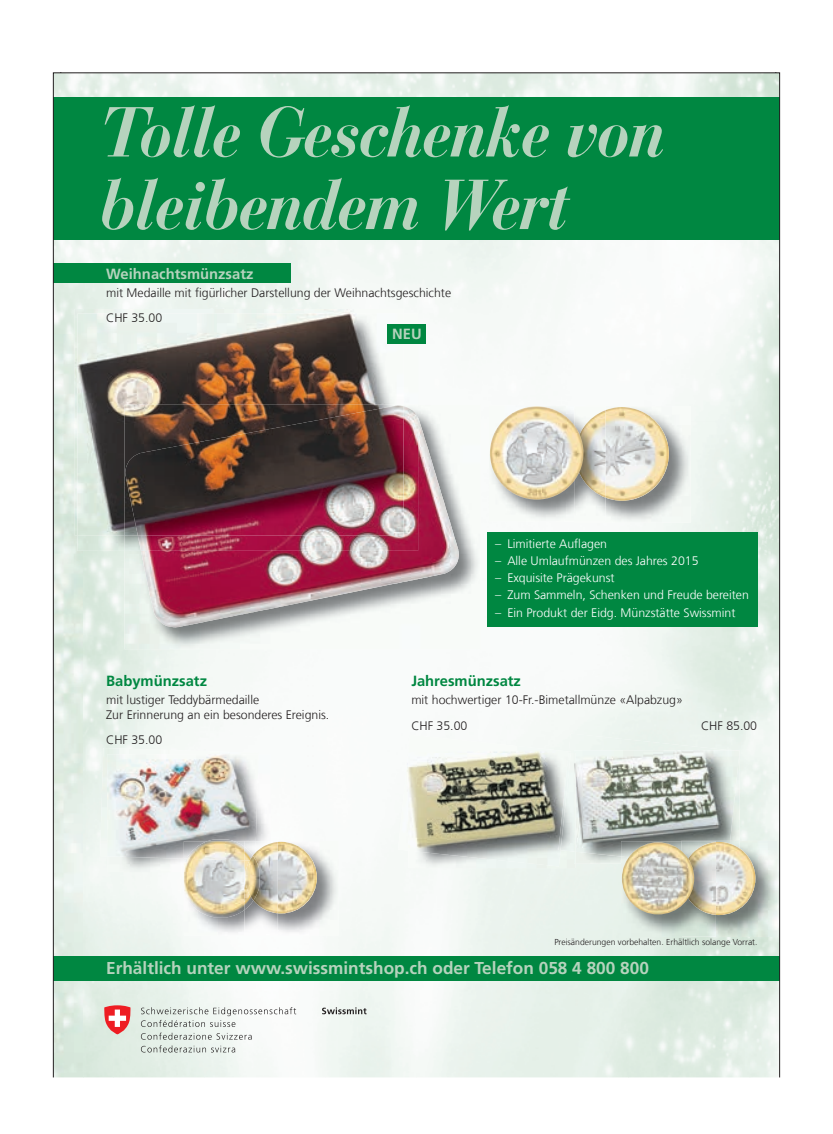
<style>
.page{position:relative;width:833px;height:1134px;background:#fff}
.page>*{position:absolute;margin:0;border:0;box-sizing:border-box;transform-origin:0 0}
.t1{font:italic 700 70.12px/72.5px "Bauer Bodoni";letter-spacing:-.03em;color:#b6d3bd;scale:.96 1}
.t2{font:700 17.25px "Frutiger LT Com";color:#b6d3bd}
.t3{font:700 14.75px "Frutiger LT Com";color:#008741}
.t4{font:700 14.75px "Frutiger LT Com";color:#b6d3bd}
.t5{font:300 12.25px/25.2px "Frutiger LT Com";color:#231f20}
.t6{font:300 12.25px "Frutiger LT Com";color:#fff}
.t7{font:300 8.62px "Frutiger LT Com";color:#231f20}
</style>
<div class="page">
<img style="left:417px;top:75px;width:361px;height:347px">
<img style="left:55px;top:75px;width:362px;height:259px">
<img style="left:55px;top:334px;width:28px;height:741px">
<img style="left:689px;top:422px;width:89px;height:349px">
<img style="left:326px;top:771px;width:90px;height:304px">
<img style="left:83px;top:771px;width:30px;height:304px">
<img style="left:750px;top:859px;width:28px;height:216px">
<img style="left:416px;top:864px;width:212px;height:211px">
<img style="left:113px;top:872px;width:91px;height:203px">
<img style="left:628px;top:936px;width:122px;height:139px">
<img style="left:204px;top:980px;width:122px;height:95px">
<div style="left:53px;top:956px;width:727px;height:24px;background:#008741"></div>
<img style="left:418px;top:405px;width:41px;height:189px">
<img style="left:141px;top:418px;width:312px;height:209px">
<img style="left:408px;top:852px;width:167px;height:16px">
<img style="left:398px;top:735px;width:171px;height:116px">
<img style="left:408px;top:753px;width:160px;height:113px">
<div style="left:569px;top:733px;width:162px;height:20px;background:#ebf3ee"></div>
<img style="left:558px;top:753px;width:13px;height:97px">
<img style="left:574px;top:750px;width:165px;height:106px">
<img style="left:77px;top:313px;width:341px;height:238px">
<img style="left:138px;top:406px;width:280px;height:145px">
<img style="left:75px;top:309px;width:328px;height:227px">
<img style="left:77px;top:313px;width:326px;height:223px">
<img style="left:125px;top:406px;width:278px;height:130px">
<img style="left:107px;top:754px;width:164px;height:118px">
<img style="left:100px;top:748px;width:158px;height:108px">
<img style="left:107px;top:754px;width:151px;height:105px">
<div style="left:53px;top:97px;width:727px;height:143px;background:#008741"></div>
<div style="left:487px;top:532px;width:270px;height:95px;background:#008741"></div>
<div style="left:53px;top:264px;width:238px;height:19px;background:#008741"></div>
<img style="left:574px;top:406px;width:116px;height:117px">
<img style="left:605px;top:407px;width:17px;height:94px">
<img style="left:489px;top:405px;width:116px;height:115px">
<img style="left:574px;top:406px;width:31px;height:115px">
<img style="left:575px;top:410px;width:30px;height:88px">
<img style="left:490px;top:406px;width:93px;height:94px;border-radius:47px">
<div style="left:388px;top:324px;width:38px;height:19px;background:#008741"></div>
<img style="left:278px;top:841px;width:61px;height:94px">
<img style="left:256px;top:842px;width:61px;height:71px">
<img style="left:184px;top:841px;width:23px;height:18px">
<img style="left:184px;top:892px;width:94px;height:43px">
<svg style="left:234px;top:841px;width:44px;height:6px"></svg>
<img style="left:256px;top:841px;width:15px;height:11px">
<img style="left:244px;top:841px;width:12px;height:14px">
<img style="left:244px;top:900px;width:34px;height:35px">
<img style="left:207px;top:839px;width:27px;height:2px">
<img style="left:182px;top:872px;width:2px;height:20px">
<svg style="left:182px;top:859px;width:2px;height:13px"></svg>
<img style="left:184px;top:872px;width:46px;height:45px">
<img style="left:184px;top:859px;width:60px;height:13px">
<img style="left:193px;top:841px;width:14px;height:9px">
<img style="left:244px;top:872px;width:9px;height:38px">
<img style="left:244px;top:847px;width:9px;height:14px">
<img style="left:245px;top:855px;width:14px;height:45px">
<img style="left:681px;top:841px;width:96px;height:96px">
<img style="left:716px;top:841px;width:14px;height:1px">
<img style="left:716px;top:842px;width:39px;height:73px">
<img style="left:621px;top:863px;width:60px;height:73px">
<img style="left:621px;top:841px;width:60px;height:22px">
<img style="left:681px;top:841px;width:35px;height:95px">
<img style="left:622px;top:842px;width:72px;height:72px;border-radius:36px">
<svg style="left:322px;top:1007px;width:44px;height:7px"></svg>
<svg style="left:141px;top:1007px;width:155px;height:20px"></svg>
<svg style="left:141px;top:1033px;width:111px;height:19px"></svg>
<svg style="left:104px;top:1005px;width:27px;height:29px"></svg>
<h1 class="t1" style="left:99px;top:97px;width:592px">Tolle Geschenke von bleibendem Wert</h1>
<p class="t4" style="left:106px;top:265px;width:149px">Weihnachtsmünzsatz</p>
<p class="t5" style="left:106px;top:280px;width:346px">mit Medaille mit figürlicher Darstellung der Weihnachtsgeschichte<br>CHF 35.00</p>
<p class="t4" style="left:392px;top:325px;width:31px">NEU</p>
<p class="t6" style="left:495px;top:536px;width:114px">– Limitierte Auflagen</p>
<p class="t6" style="left:495px;top:554px;width:205px">– Alle Umlaufmünzen des Jahres 2015</p>
<p class="t6" style="left:495px;top:571px;width:121px">– Exquisite Prägekunst</p>
<p class="t6" style="left:495px;top:588px;width:255px">– Zum Sammeln, Schenken und Freude bereiten</p>
<p class="t6" style="left:495px;top:605px;width:242px">– Ein Produkt der Eidg. Münzstätte Swissmint</p>
<p class="t3" style="left:106px;top:672px;width:102px">Babymünzsatz</p>
<p class="t5" style="left:106px;top:693px;width:225px;line-height:14.8px">mit lustiger Teddybärmedaille<br>Zur Erinnerung an ein besonderes Ereignis.</p>
<p class="t5" style="left:106px;top:728px;width:58px">CHF 35.00</p>
<p class="t3" style="left:411px;top:672px;width:111px">Jahresmünzsatz</p>
<p class="t5" style="left:411px;top:688px;width:273px">mit hochwertiger 10-Fr.-Bimetallmünze «Alpabzug»<br>CHF 35.00</p>
<p class="t5" style="left:701px;top:713px;width:58px">CHF 85.00</p>
<p class="t7" style="left:554px;top:937px;width:205px">Preisänderungen vorbehalten. Erhältlich solange Vorrat.</p>
<h2 class="t2" style="left:106px;top:958px;width:544px">Erhältlich unter www.swissmintshop.ch oder Telefon 058 4 800 800</h2>
</div>
